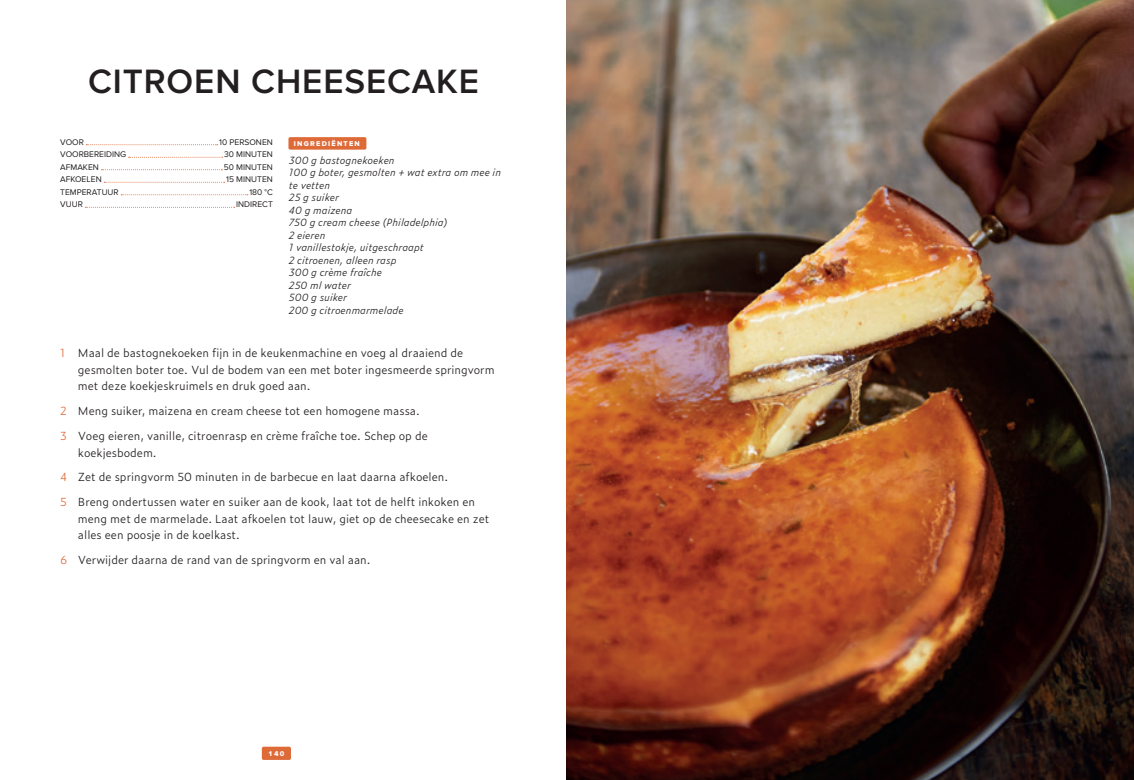
<style>
.page{position:relative;width:1134px;height:780px;background:#fff}
.page>*{position:absolute;margin:0;border:0;box-sizing:border-box;transform-origin:0 0}
.t1{font:600 35px "Proxima Nova";letter-spacing:.025em;color:#231f20}
.t2{font:300 11.25px/16.5px "Zeitung Pro";color:#231f20}
.t3{font:italic 300 10px/12.5px "Zeitung Pro";color:#231f20}
.t4{font:8.5px "Proxima Nova";color:#231f20}
.t5{font:7.25px "Proxima Nova Extrabld";letter-spacing:.175em;color:#fff}
.s1{color:#de6a38}
</style>
<div class="page">
<div style="left:262px;top:746px;width:29px;height:13px;background:#de6a38;border-radius:2px"></div>
<img style="left:567px;top:0;width:567px;height:780px">
<svg style="left:86px;top:144px;width:132px;height:1px"></svg>
<svg style="left:129px;top:157px;width:94px;height:1px"></svg>
<svg style="left:101px;top:169px;width:121px;height:1px"></svg>
<svg style="left:104px;top:182px;width:121px;height:1px"></svg>
<svg style="left:121px;top:194px;width:127px;height:1px"></svg>
<svg style="left:85px;top:207px;width:150px;height:1px"></svg>
<div style="left:288px;top:137px;width:78px;height:13px;background:#de6a38;border-radius:2px"></div>
<h1 class="t1" style="left:88px;top:61px;width:392px">CITROEN CHEESECAKE</h1>
<p class="t4" style="left:60px;top:137px;width:25px">VOOR</p>
<p class="t4" style="left:219px;top:137px;width:55px">10 PERSONEN</p>
<p class="t4" style="left:60px;top:149px;width:67px">VOORBEREIDING</p>
<p class="t4" style="left:224px;top:149px;width:50px">30 MINUTEN</p>
<p class="t4" style="left:60px;top:162px;width:40px">AFMAKEN</p>
<p class="t4" style="left:224px;top:162px;width:50px">50 MINUTEN</p>
<p class="t4" style="left:60px;top:174px;width:43px">AFKOELEN</p>
<p class="t4" style="left:226px;top:174px;width:48px">15 MINUTEN</p>
<p class="t4" style="left:60px;top:187px;width:60px">TEMPERATUUR</p>
<p class="t4" style="left:249px;top:187px;width:25px">180 °C</p>
<p class="t4" style="left:60px;top:199px;width:24px">VUUR</p>
<p class="t4" style="left:236px;top:199px;width:38px">INDIRECT</p>
<p class="t5" style="left:294px;top:139px;width:68px">INGREDIËNTEN</p>
<p class="t3" style="left:289px;top:153px;width:214px">300 g bastognekoeken<br>100 g boter, gesmolten + wat extra om mee in te vetten<br>25 g suiker<br>40 g maizena<br>750 g cream cheese (Philadelphia)<br>2 eieren<br>1 vanillestokje, uitgeschraapt<br>2 citroenen, alleen rasp<br>300 g crème fraîche<br>250 ml water<br>500 g suiker<br>200 g citroenmarmelade</p>
<p class="t2" style="left:78px;top:344px;width:418px;text-indent:-18px"><span class="s1">1</span> Maal de bastognekoeken fijn in de keukenmachine en voeg al draaiend de gesmolten boter toe. Vul de bodem van een met boter ingesmeerde springvorm met deze koekjeskruimels en druk goed aan.</p>
<p class="t2" style="left:60px;top:398px;width:369px;line-height:24.8px"><span class="s1">2</span> Meng suiker, maizena en cream cheese tot een homogene massa.<br><span class="s1">3</span> Voeg eieren, vanille, citroenrasp en crème fraîche toe. Schep op de</p>
<p class="t2" style="left:78px;top:443px;width:80px">koekjesbodem.</p>
<p class="t2" style="left:60px;top:464px;width:416px;line-height:24.8px"><span class="s1">4</span> Zet de springvorm 50 minuten in de barbecue en laat daarna afkoelen.<br><span class="s1">5</span> Breng ondertussen water en suiker aan de kook, laat tot de helft inkoken en</p>
<p class="t2" style="left:78px;top:509px;width:413px">meng met de marmelade. Laat afkoelen tot lauw, giet op de cheesecake en zet alles een poosje in de koelkast.</p>
<p class="t2" style="left:60px;top:551px;width:312px"><span class="s1">6</span> Verwijder daarna de rand van de springvorm en val aan.</p>
<p class="t5" style="left:268px;top:749px;width:18px">140</p>
</div>
